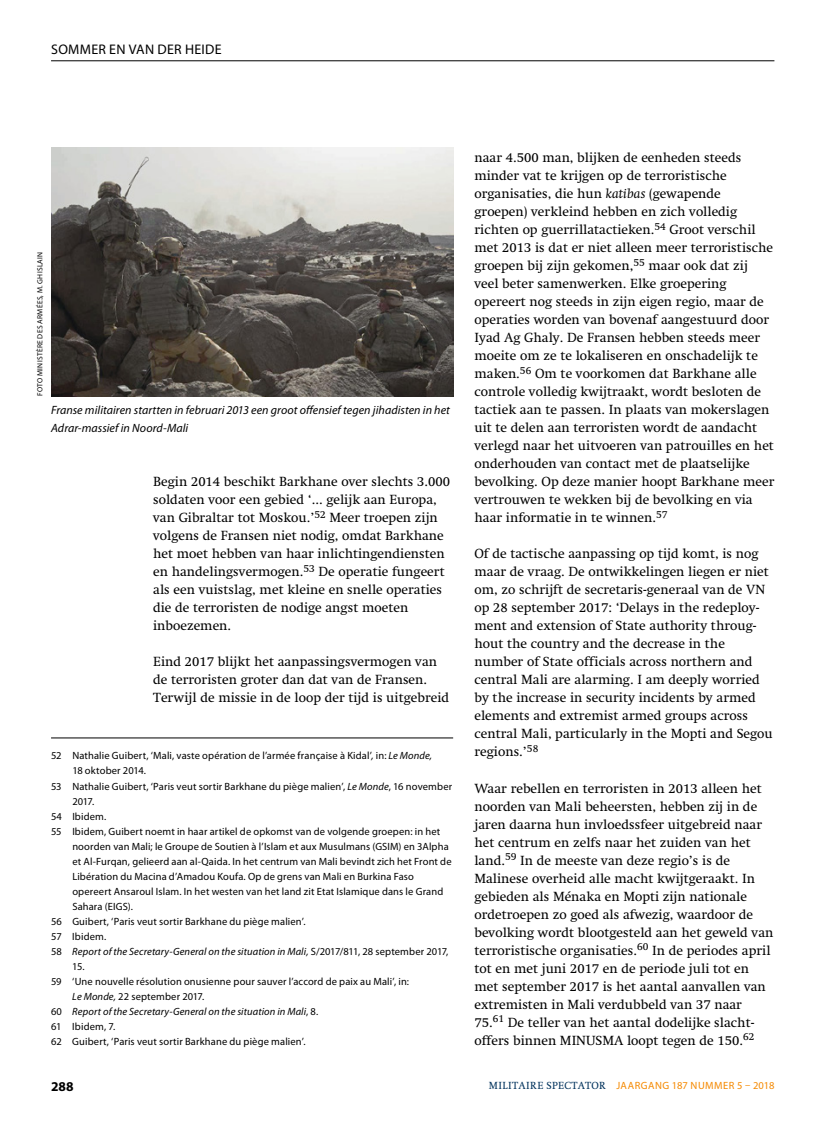
<style>
.page{position:relative;width:817px;height:1136px;background:#fff}
.page>*{position:absolute;margin:0;border:0;box-sizing:border-box;transform-origin:0 0}
.t1{font:13.95px "Myriad Pro";color:#000}
.t2{font:13.5px/18px "Swift LT Std";color:#000}
.t3{font:700 13.5px "Myriad Pro";color:#000}
.t4{font:italic 12px/18px "Myriad Pro";letter-spacing:.005em;color:#000}
.t5{font:10.5px "Myriad Pro";letter-spacing:.015em;color:#000}
.t6{font:italic 10.5px "Myriad Pro";letter-spacing:.01em;color:#000}
.t7{font:10.5px "Myriad Pro";letter-spacing:.045em;color:#f58900}
.t8{font:7.5px "Myriad Pro";letter-spacing:.04em;color:#000}
.s1{font-style:italic}
.s2{font-style:normal}
.s3{font-family:"Swift LT Std";color:#00325c}
</style>
<div class="page">
<hr style="left:51px;top:737px;width:402px;height:1px;background:#000">
<img style="left:52px;top:148px;width:401px;height:248px">
<hr style="left:51px;top:60px;width:723px;height:1px;background:#000">
<p class="t1" style="left:51px;top:41px;width:18px">Sommer</p>
<p class="t1" style="left:109px;top:41px;width:57px">en Van der</p>
<p class="t1" style="left:185px;top:41px;width:17px">Heide</p>
<p class="t8" style="left:35px;top:396px;width:146px;rotate:-90deg">FOTO MINISTÈRE DES ARMÉES, M. GHISLAIN</p>
<p class="t4" style="left:51px;top:401px;width:400px">Franse militairen startten in februari 2013 een groot offensief tegen jihadisten in het<br>Adrar-massief in Noord-Mali</p>
<p class="t2" style="left:153px;top:473px;width:298px">Begin 2014 beschikt Barkhane over slechts 3.000 soldaten voor een gebied ‘... gelijk aan Europa, van Gibraltar tot Moskou.’<sup>52</sup> Meer troepen zijn volgens de Fransen niet nodig, omdat Barkhane het moet hebben van haar inlichtingendiensten en handelingsvermogen.<sup>53</sup> De operatie fungeert als een vuistslag, met kleine en snelle operaties die de terroristen de nodige angst moeten inboezemen.</p>
<p class="t2" style="left:153px;top:653px;width:297px">Eind 2017 blijkt het aanpassingsvermogen van de terroristen groter dan dat van de Fransen.<br>Terwijl de missie in de loop der tijd is uitgebreid</p>
<p class="t5" style="left:51px;top:749px;width:382px">52 Nathalie Guibert, ‘Mali, vaste opération de l’armée française à Kidal’<span class="s1">,</span> in: <span class="s1">Le Monde,</span></p>
<p class="t5" style="left:72px;top:764px;width:75px">18 oktober 2014.</p>
<p class="t5" style="left:51px;top:779px;width:402px">53 Nathalie Guibert, ‘Paris veut sortir Barkhane du piège malien’, <span class="s1">Le Monde</span>, 16 november</p>
<p class="t5" style="left:72px;top:794px;width:23px">2017.</p>
<p class="t5" style="left:51px;top:809px;width:57px">54 Ibidem.</p>
<p class="t5" style="left:51px;top:824px;width:391px">55 Ibidem, Guibert noemt in haar artikel de opkomst van de volgende groepen: in het</p>
<p class="t5" style="left:72px;top:839px;width:378px">noorden van Mali; le Groupe de Soutien à l’Islam et aux Musulmans (GSIM) en 3Alpha</p>
<p class="t5" style="left:72px;top:854px;width:381px">et Al-Furqan, gelieerd aan al-Qaida. In het centrum van Mali bevindt zich het Front de</p>
<p class="t5" style="left:72px;top:869px;width:343px">Libération du Macina d’Amadou Koufa. Op de grens van Mali en Burkina Faso</p>
<p class="t5" style="left:72px;top:884px;width:372px">opereert Ansaroul Islam. In het westen van het land zit Etat Islamique dans le Grand</p>
<p class="t5" style="left:72px;top:899px;width:62px">Sahara (EIGS).</p>
<p class="t5" style="left:51px;top:914px;width:256px">56 Guibert, ‘Paris veut sortir Barkhane du piège malien’.</p>
<p class="t5" style="left:51px;top:929px;width:57px">57 Ibidem.</p>
<p class="t6" style="left:51px;top:944px;width:399px"><span class="s2">58</span> Report of the Secretary-General on the situation in Mali, <span class="s2">S/2017/811, 28 september 2017,</span></p>
<p class="t5" style="left:72px;top:959px;width:14px">15.</p>
<p class="t5" style="left:51px;top:974px;width:359px">59 ‘Une nouvelle résolution onusienne pour sauver l’accord de paix au Mali’, in:</p>
<p class="t5" style="left:72px;top:989px;width:133px"><span class="s1">Le Monde,</span> 22 september 2017.</p>
<p class="t6" style="left:51px;top:1004px;width:269px"><span class="s2">60</span> Report of the Secretary-General on the situation in Mali<span class="s2">, 8.</span></p>
<p class="t5" style="left:51px;top:1019px;width:66px">61 Ibidem, 7.</p>
<p class="t5" style="left:51px;top:1034px;width:256px">62 Guibert, ‘Paris veut sortir Barkhane du piège malien’.</p>
<p class="t2" style="left:474px;top:149px;width:301px">naar 4.500 man, blijken de eenheden steeds minder vat te krijgen op de terroristische organisaties, die hun <span class="s1">katibas</span> (gewapende groepen) verkleind hebben en zich volledig richten op guerrillatactieken.<sup>54</sup> Groot verschil met 2013 is dat er niet alleen meer terroristische groepen bij zijn gekomen,<sup>55</sup> maar ook dat zij veel beter samenwerken. Elke groepering opereert nog steeds in zijn eigen regio, maar de operaties worden van bovenaf aangestuurd door Iyad Ag Ghaly. De Fransen hebben steeds meer moeite om ze te lokaliseren en onschadelijk te maken.<sup>56</sup> Om te voorkomen dat Barkhane alle controle volledig kwijtraakt, wordt besloten de tactiek aan te passen. In plaats van mokerslagen uit te delen aan terroristen wordt de aandacht verlegd naar het uitvoeren van patrouilles en het onderhouden van contact met de plaatselijke bevolking. Op deze manier hoopt Barkhane meer vertrouwen te wekken bij de bevolking en via haar informatie in te winnen.<sup>57</sup></p>
<p class="t2" style="left:474px;top:545px;width:300px">Of de tactische aanpassing op tijd komt, is nog maar de vraag. De ontwikkelingen liegen er niet om, zo schrijft de secretaris-generaal van de VN op 28 september 2017: ‘Delays in the redeploy&shy;ment and extension of State authority throug&shy;hout the country and the decrease in the number of State officials across northern and central Mali are alarming. I am deeply worried by the increase in security incidents by armed elements and extremist armed groups across central Mali, particularly in the Mopti and Segou regions.’<sup>58</sup></p>
<p class="t2" style="left:474px;top:779px;width:300px">Waar rebellen en terroristen in 2013 alleen het noorden van Mali beheersten, hebben zij in de jaren daarna hun invloedssfeer uitgebreid naar het centrum en zelfs naar het zuiden van het land.<sup>59</sup> In de meeste van deze regio’s is de Malinese overheid alle macht kwijtgeraakt. In gebieden als Ménaka en Mopti zijn nationale ordetroepen zo goed als afwezig, waardoor de bevolking wordt blootgesteld aan het geweld van terroristische organisaties.<sup>60</sup> In de periodes april tot en met juni 2017 en de periode juli tot en met september 2017 is het aantal aanvallen van extremisten in Mali verdubbeld van 37 naar 75.<sup>61</sup> De teller van het aantal dodelijke slacht&shy;offers binnen MINUSMA loopt tegen de 150.<sup>62</sup></p>
<p class="t3" style="left:51px;top:1077px;width:24px">288</p>
<p class="t7" style="left:489px;top:1078px;width:287px"><span class="s3">MILITAIRE SPECTATOR</span> JAARGANG 187 NUMMER 5 – 2018</p>
</div>
